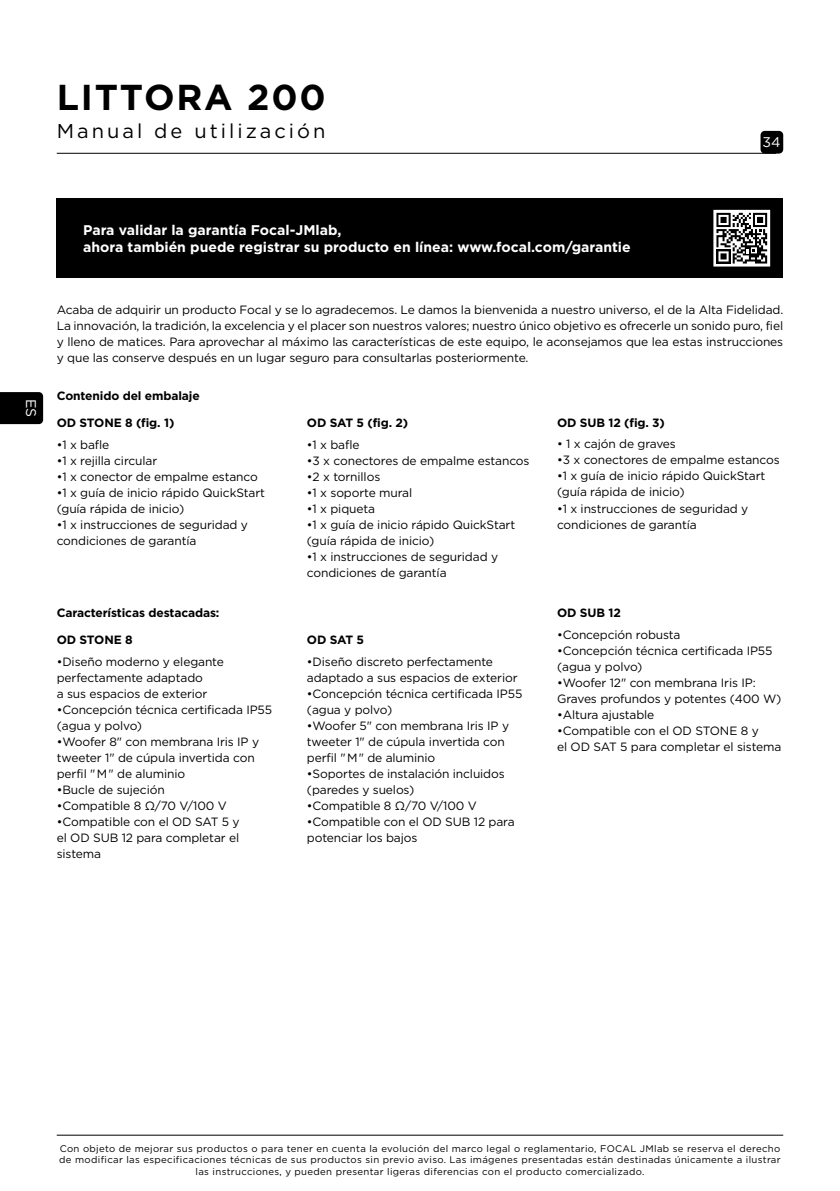
<style>
.page{position:relative;width:840px;height:1191px;background:#fff}
.page>*{position:absolute;margin:0;border:0;box-sizing:border-box;transform-origin:0 0}
.t1{font:700 36px "Gotham";letter-spacing:.05em;color:#000}
.t2{font:20px "Gotham";letter-spacing:.15em;color:#000}
.t3{font:700 14px/16.8px "Gotham";color:#fff}
.t4{font:14px "Gotham";color:#fff}
.t5{font:12px/16px "Gotham";letter-spacing:-.01em;color:#000}
.t6{font:700 12px "Gotham";letter-spacing:-.01em;color:#000}
.t7{font:9.6px/11.6px "Gotham";letter-spacing:.035em;color:#000;text-align:center}
</style>
<div class="page">
<svg style="left:0;top:392px;width:43px;height:32px"></svg>
<div style="left:760px;top:131px;width:22px;height:23px;background:#000;border-radius:4px"></div>
<hr style="left:57px;top:153px;width:718px;height:1px;background:#000">
<div style="left:57px;top:198px;width:725px;height:80px;background:#000"></div>
<svg style="left:716px;top:213px;width:50px;height:50px"></svg>
<div style="left:713px;top:210px;width:56px;height:56px;border:2px solid #fff"></div>
<hr style="left:57px;top:1134px;width:725px;height:1px;background:#000">
<h1 class="t1" style="left:57px;top:74px;width:270px">LITTORA 200</h1>
<h2 class="t2" style="left:57px;top:118px;width:270px">Manual de utilización</h2>
<p class="t4" style="left:762px;top:133px;width:19px">34</p>
<p class="t4" style="left:40px;top:399px;width:20px;rotate:90deg">ES</p>
<p class="t3" style="left:83px;top:222px;width:548px">Para validar la garantía Focal-JMlab,<br>ahora también puede registrar su producto en línea: www.focal.com/garantie</p>
<p class="t5" style="left:57px;top:301px;width:727px;text-align:justify">Acaba de adquirir un producto Focal y se lo agradecemos. Le damos la bienvenida a nuestro universo, el de la Alta Fidelidad.<br>La innovación, la tradición, la excelencia y el placer son nuestros valores; nuestro único objetivo es ofrecerle un sonido puro, fiel y lleno de matices. Para aprovechar al máximo las características de este equipo, le aconsejamos que lea estas instrucciones y que las conserve después en un lugar seguro para consultarlas posteriormente.</p>
<p class="t6" style="left:57px;top:387px;width:144px">Contenido del embalaje</p>
<p class="t6" style="left:57px;top:414px;width:119px">OD STONE 8 (fig. 1)</p>
<p class="t5" style="left:57px;top:436px;width:54px">•1 x bafle</p>
<p class="t5" style="left:57px;top:452px;width:102px">•1 x rejilla circular</p>
<p class="t5" style="left:57px;top:468px;width:202px">•1 x conector de empalme estanco</p>
<p class="t5" style="left:57px;top:484px;width:210px">•1 x guía de inicio rápido QuickStart (guía rápida de inicio)</p>
<p class="t5" style="left:57px;top:516px;width:192px">•1 x instrucciones de seguridad y condiciones de garantía</p>
<p class="t6" style="left:57px;top:605px;width:164px">Características destacadas:</p>
<p class="t6" style="left:57px;top:632px;width:77px">OD STONE 8</p>
<p class="t5" style="left:57px;top:653px;width:169px">•Diseño moderno y elegante perfectamente adaptado<br>a sus espacios de exterior</p>
<p class="t5" style="left:57px;top:701px;width:217px">•Concepción técnica certificada IP55 (agua y polvo)</p>
<p class="t5" style="left:57px;top:733px;width:204px">•Woofer 8" con membrana Iris IP y tweeter 1" de cúpula invertida con perfil " M " de aluminio</p>
<p class="t5" style="left:57px;top:781px;width:109px">•Bucle de sujeción</p>
<p class="t5" style="left:57px;top:797px;width:171px">•Compatible 8 Ω/70 V/100 V</p>
<p class="t5" style="left:57px;top:813px;width:184px;text-align:justify">•Compatible con el OD SAT 5 y el OD SUB 12 para completar el sistema</p>
<p class="t6" style="left:307px;top:414px;width:103px">OD SAT 5 (fig. 2)</p>
<p class="t5" style="left:307px;top:436px;width:54px">•1 x bafle</p>
<p class="t5" style="left:307px;top:452px;width:224px">•3 x conectores de empalme estancos</p>
<p class="t5" style="left:307px;top:468px;width:75px">•2 x tornillos</p>
<p class="t5" style="left:307px;top:484px;width:107px">•1 x soporte mural</p>
<p class="t5" style="left:307px;top:500px;width:70px">•1 x piqueta</p>
<p class="t5" style="left:307px;top:516px;width:210px">•1 x guía de inicio rápido QuickStart (guía rápida de inicio)</p>
<p class="t5" style="left:307px;top:548px;width:192px">•1 x instrucciones de seguridad y condiciones de garantía</p>
<p class="t6" style="left:307px;top:632px;width:59px">OD SAT 5</p>
<p class="t5" style="left:307px;top:653px;width:212px">•Diseño discreto perfectamente adaptado a sus espacios de exterior</p>
<p class="t5" style="left:307px;top:685px;width:217px">•Concepción técnica certificada IP55 (agua y polvo)</p>
<p class="t5" style="left:307px;top:717px;width:203px">•Woofer 5" con membrana Iris IP y tweeter 1" de cúpula invertida con perfil " M " de aluminio</p>
<p class="t5" style="left:307px;top:765px;width:199px">•Soportes de instalación incluidos (paredes y suelos)</p>
<p class="t5" style="left:307px;top:797px;width:171px">•Compatible 8 Ω/70 V/100 V</p>
<p class="t5" style="left:307px;top:813px;width:209px">•Compatible con el OD SUB 12 para potenciar los bajos</p>
<p class="t6" style="left:556px;top:414px;width:109px">OD SUB 12 (fig. 3)</p>
<p class="t5" style="left:556px;top:436px;width:120px">• 1 x cajón de graves</p>
<p class="t5" style="left:556px;top:452px;width:224px">•3 x conectores de empalme estancos</p>
<p class="t5" style="left:556px;top:468px;width:210px">•1 x guía de inicio rápido QuickStart (guía rápida de inicio)</p>
<p class="t5" style="left:556px;top:500px;width:192px">•1 x instrucciones de seguridad y condiciones de garantía</p>
<p class="t6" style="left:556px;top:605px;width:65px">OD SUB 12</p>
<p class="t5" style="left:556px;top:626px;width:125px">•Concepción robusta</p>
<p class="t5" style="left:556px;top:642px;width:217px">•Concepción técnica certificada IP55 (agua y polvo)</p>
<p class="t5" style="left:556px;top:674px;width:226px">•Woofer 12" con membrana Iris IP:<br>Graves profundos y potentes (400 W)</p>
<p class="t5" style="left:556px;top:706px;width:99px">•Altura ajustable</p>
<p class="t5" style="left:556px;top:722px;width:226px">•Compatible con el OD STONE 8 y<br>el OD SAT 5 para completar el sistema</p>
<p class="t7" style="left:59px;top:1142px;width:722px">Con objeto de mejorar sus productos o para tener en cuenta la evolución del marco legal o reglamentario, FOCAL JMlab se reserva el derecho de modificar las especificaciones técnicas de sus productos sin previo aviso. Las imágenes presentadas están destinadas únicamente a ilustrar las instrucciones, y pueden presentar ligeras diferencias con el producto comercializado.</p>
</div>
